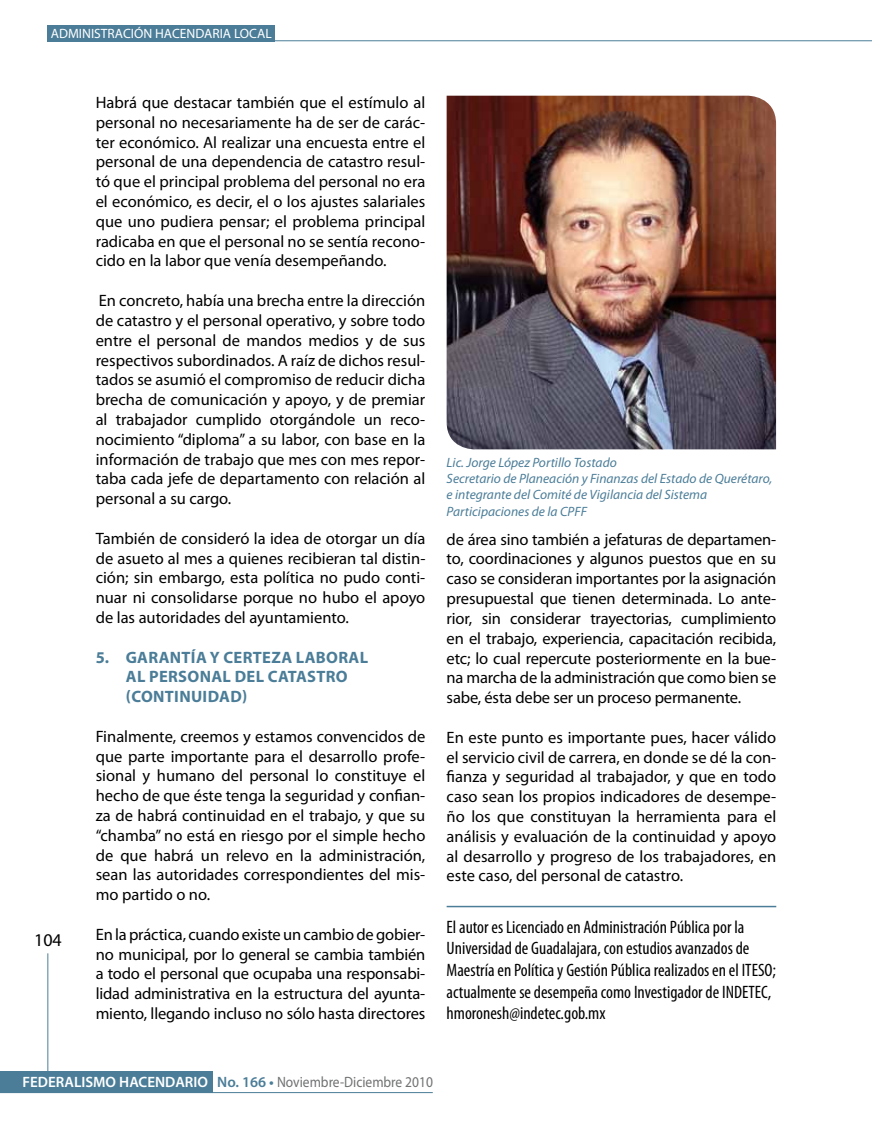
<style>
.page{position:relative;width:872px;height:1127px;background:#fff}
.page>*{position:absolute;margin:0;border:0;box-sizing:border-box;transform-origin:0 0}
.t1{font:condensed 18px/21.6px "Myriad Pro";color:#000}
.t2{font:18px "Myriad Pro";color:#000}
.t3{font:16.5px/19.8px "Myriad Pro";color:#000;text-align:justify}
.t4{font:700 16.5px/19.8px "Myriad Pro";letter-spacing:.02em;color:#4b7d98}
.t5{font:15px "Myriad Pro";color:#707172;scale:.9 1}
.t6{font:italic 13.5px/16.2px "Myriad Pro";color:#4b7d98}
.t7{font:13.5px "Myriad Pro";color:#fff}
.s1{font-weight:600;color:#fff}
.s2{font-weight:600;color:#4b7d98}
</style>
<div class="page">
<div style="left:0;top:1071px;width:213px;height:22px;background:#4b7d98"></div>
<hr style="left:0;top:1092px;width:433px;height:1px;background:#4b7d98">
<hr style="left:47px;top:953px;width:1px;height:118px;background:#4b7d98">
<hr style="left:47px;top:40px;width:825px;height:1px;background:#4b7d98">
<div style="left:47px;top:25px;width:228px;height:16px;background:#4b7d98"></div>
<hr style="left:446px;top:906px;width:330px;height:1px;background:#4b7d98">
<img style="left:446px;top:96px;width:330px;height:353px">
<p class="t7" style="left:51px;top:25px;width:222px">ADMINISTRACIÓN HACENDARIA LOCAL</p>
<p class="t2" style="left:34px;top:929px;width:29px">104</p>
<p class="t3" style="left:96px;top:92px;width:331px">Habrá que destacar también que el estímulo al personal no necesariamente ha de ser de carác&shy;ter económico. Al realizar una encuesta entre el personal de una dependencia de catastro resul&shy;tó que el principal problema del personal no era el económico, es decir, el o los ajustes salariales que uno pudiera pensar; el problema principal radicaba en que el personal no se sentía recono&shy;cido en la labor que venía desempeñando.</p>
<p class="t3" style="left:96px;top:290px;width:331px">En concreto, había una brecha entre la dirección de catastro y el personal operativo, y sobre todo entre el personal de mandos medios y de sus respectivos subordinados. A raíz de dichos resul&shy;tados se asumió el compromiso de reducir dicha brecha de comunicación y apoyo, y de premiar al trabajador cumplido otorgándole un reco&shy;nocimiento “diploma” a su labor, con base en la información de trabajo que mes con mes repor&shy;taba cada jefe de departamento con relación al personal a su cargo.</p>
<p class="t3" style="left:96px;top:528px;width:331px">También de consideró la idea de otorgar un día de asueto al mes a quienes recibieran tal distin&shy;ción; sin embargo, esta política no pudo conti&shy;nuar ni consolidarse porque no hubo el apoyo de las autoridades del ayuntamiento.</p>
<p class="t4" style="left:126px;top:646px;width:244px;text-indent:-30px">5. GARANTÍA Y CERTEZA LABORAL<br>AL PERSONAL DEL CATASTRO (CONTINUIDAD)</p>
<p class="t3" style="left:96px;top:726px;width:331px">Finalmente, creemos y estamos convencidos de que parte importante para el desarrollo profe&shy;sional y humano del personal lo constituye el hecho de que éste tenga la seguridad y confian&shy;za de habrá continuidad en el trabajo, y que su “chamba” no está en riesgo por el simple hecho de que habrá un relevo en la administración, sean las autoridades correspondientes del mis&shy;mo partido o no.</p>
<p class="t3" style="left:96px;top:924px;width:331px">En la práctica, cuando existe un cambio de gobier&shy;no municipal, por lo general se cambia también a todo el personal que ocupaba una responsabi&shy;lidad administrativa en la estructura del ayunta&shy;miento, llegando incluso no sólo hasta directores</p>
<p class="t6" style="left:446px;top:454px;width:327px">Lic. Jorge López Portillo Tostado<br>Secretario de Planeación y Finanzas del Estado de Querétaro, e integrante del Comité de Vigilancia del Sistema Participaciones de la CPFF</p>
<p class="t3" style="left:446px;top:529px;width:331px">de área sino también a jefaturas de departamen&shy;to, coordinaciones y algunos puestos que en su caso se consideran importantes por la asignación presupuestal que tienen determinada. Lo ante&shy;rior, sin considerar trayectorias, cumplimiento en el trabajo, experiencia, capacitación recibida, etc; lo cual repercute posteriormente en la bue&shy;na marcha de la administración que como bien se sabe, ésta debe ser un proceso permanente.</p>
<p class="t3" style="left:446px;top:727px;width:331px">En este punto es importante pues, hacer válido el servicio civil de carrera, en donde se dé la con&shy;fianza y seguridad al trabajador, y que en todo caso sean los propios indicadores de desempe&shy;ño los que constituyan la herramienta para el análisis y evaluación de la continuidad y apoyo al desarrollo y progreso de los trabajadores, en este caso, del personal de catastro.</p>
<p class="t1" style="left:446px;top:916px;width:331px">El autor es Licenciado en Administración Pública por la Universidad de Guadalajara, con estudios avanzados de Maestría en Política y Gestión Pública realizados en el ITESO; actualmente se desempeña como Investigador de INDETEC, hmoronesh@indetec.gob.mx</p>
<p class="t5" style="left:23px;top:1073px;width:457px"><span class="s1">FEDERALISMO HACENDARIO</span> <span class="s2">No. 166 •</span> Noviembre-Diciembre 2010</p>
</div>
